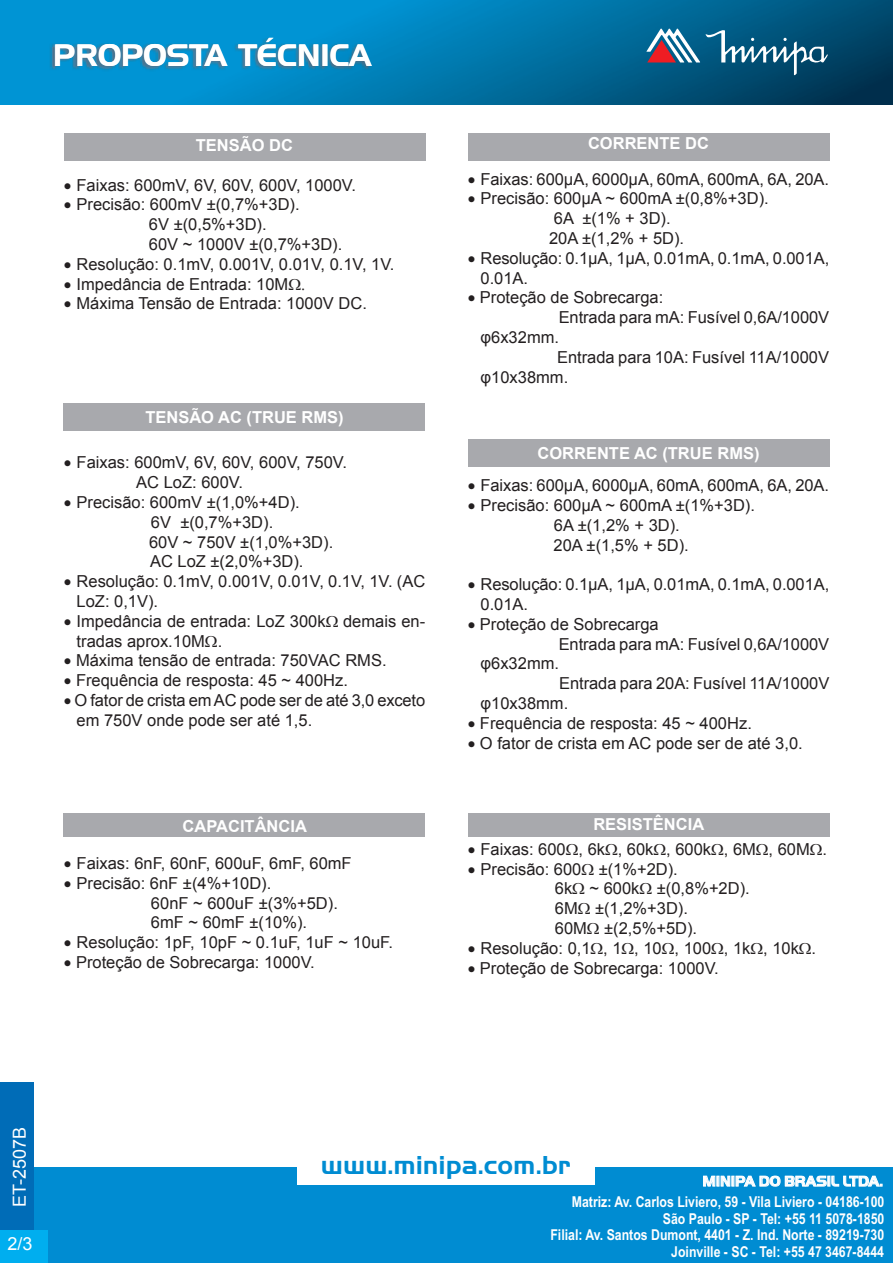
<style>
.page{position:relative;width:893px;height:1263px;background:#fff}
.page>*{position:absolute;margin:0;border:0;box-sizing:border-box;transform-origin:0 0}
.t1{font:30px "Handel Gothic BT";color:#fff}
.t2{font:700 27px "Handel Got D";color:#008cd2}
.t3{font:18px "Arial";color:#fff}
.Texto_padrão_1{font:16.5px/19.8px "Arial";color:#231f20}
.t4{font:700 16.5px "Arial";color:#fff}
.t5{font:700 15px/16.5px "Arial Narrow";color:#fff;text-align:right}
.t6{font:700 15px "Handel Got D";color:#fff}
</style>
<div class="page">
<div style="left:1px;top:1167px;width:892px;height:96px;background:#008cd2"></div>
<div style="left:297px;top:1151px;width:297px;height:33px;background:#fff"></div>
<svg style="left:703px;top:1175px;width:179px;height:12px"></svg>
<div style="left:0;top:1082px;width:33px;height:181px;background:#006cb7"></div>
<div style="left:0;top:1231px;width:47px;height:32px;background:#00aeef"></div>
<img style="left:0;top:0;width:892px;height:105px">
<svg style="left:646px;top:28px;width:182px;height:47px;background:#336d8d"></svg>
<img style="left:50px;top:39px;width:322px;height:32px">
<div style="left:64px;top:133px;width:361px;height:27px;background:#a8a9ad"></div>
<div style="left:468px;top:133px;width:361px;height:27px;background:#a8a9ad"></div>
<div style="left:64px;top:403px;width:361px;height:27px;background:#a8a9ad"></div>
<div style="left:468px;top:439px;width:361px;height:28px;background:#a8a9ad"></div>
<div style="left:64px;top:814px;width:361px;height:23px;background:#a8a9ad"></div>
<div style="left:468px;top:814px;width:361px;height:23px;background:#a8a9ad"></div>
<h1 class="t1" style="left:53px;top:37px;width:319px">PROPOSTA TÉCNICA</h1>
<p class="t4" style="left:196px;top:134px;width:99px">TENSÃO DC</p>
<p class="Texto_padrão_1" style="left:64px;top:175px;width:294px">• Faixas: 600mV, 6V, 60V, 600V, 1000V.</p>
<p class="Texto_padrão_1" style="left:64px;top:195px;width:237px">• Precisão: 600mV ±(0,7%+3D).</p>
<p class="Texto_padrão_1" style="left:149px;top:215px;width:119px">6V ±(0,5%+3D).</p>
<p class="Texto_padrão_1" style="left:149px;top:234px;width:195px">60V ~ 1000V ±(0,7%+3D).</p>
<p class="Texto_padrão_1" style="left:64px;top:254px;width:332px">• Resolução: 0.1mV, 0.001V, 0.01V, 0.1V, 1V.</p>
<p class="Texto_padrão_1" style="left:64px;top:274px;width:226px">• Impedância de Entrada: 10M</p>
<p class="Texto_padrão_1" style="left:64px;top:294px;width:305px">• Máxima Tensão de Entrada: 1000V DC.</p>
<p class="t4" style="left:145px;top:406px;width:200px">TENSÃO AC (TRUE RMS)</p>
<p class="Texto_padrão_1" style="left:64px;top:453px;width:285px">• Faixas: 600mV, 6V, 60V, 600V, 750V.</p>
<p class="Texto_padrão_1" style="left:136px;top:473px;width:108px">AC LoZ: 600V.</p>
<p class="Texto_padrão_1" style="left:64px;top:492px;width:237px">• Precisão: 600mV ±(1,0%+4D).</p>
<p class="Texto_padrão_1" style="left:151px;top:512px;width:124px">6V ±(0,7%+3D).</p>
<p class="Texto_padrão_1" style="left:149px;top:532px;width:186px">60V ~ 750V ±(1,0%+3D).</p>
<p class="Texto_padrão_1" style="left:150px;top:552px;width:155px">AC LoZ ±(2,0%+3D).</p>
<p class="Texto_padrão_1" style="left:77px;top:572px;width:350px;text-indent:-13px">• Resolução: 0.1mV, 0.001V, 0.01V, 0.1V, 1V. (AC<br>LoZ: 0,1V).</p>
<p class="Texto_padrão_1" style="left:77px;top:611px;width:350px;text-indent:-13px">• Impedância de entrada: LoZ 300k demais en&shy;tradas aprox.10M .</p>
<p class="Texto_padrão_1" style="left:64px;top:651px;width:324px">• Máxima tensão de entrada: 750VAC RMS.</p>
<p class="Texto_padrão_1" style="left:64px;top:671px;width:286px">• Frequência de resposta: 45 ~ 400Hz.</p>
<p class="Texto_padrão_1" style="left:77px;top:690px;width:350px;text-indent:-13px">• O fator de crista em AC pode ser de até 3,0 exceto em 750V onde pode ser até 1,5.</p>
<p class="t4" style="left:183px;top:815px;width:126px">CAPACITÂNCIA</p>
<p class="Texto_padrão_1" style="left:64px;top:853px;width:289px">• Faixas: 6nF, 60nF, 600uF, 6mF, 60mF</p>
<p class="Texto_padrão_1" style="left:64px;top:873px;width:209px">• Precisão: 6nF ±(4%+10D).</p>
<p class="Texto_padrão_1" style="left:151px;top:893px;width:188px">60nF ~ 600uF ±(3%+5D).</p>
<p class="Texto_padrão_1" style="left:151px;top:913px;width:158px">6mF ~ 60mF ±(10%).</p>
<p class="Texto_padrão_1" style="left:64px;top:933px;width:331px">• Resolução: 1pF, 10pF ~ 0.1uF, 1uF ~ 10uF.</p>
<p class="Texto_padrão_1" style="left:64px;top:952px;width:252px">• Proteção de Sobrecarga: 1000V.</p>
<p class="t4" style="left:588px;top:133px;width:122px">CORRENTE DC</p>
<p class="Texto_padrão_1" style="left:468px;top:169px;width:363px">• Faixas: 600µA, 6000µA, 60mA, 600mA, 6A, 20A.</p>
<p class="Texto_padrão_1" style="left:468px;top:189px;width:302px">• Precisão: 600µA ~ 600mA ±(0,8%+3D).</p>
<p class="Texto_padrão_1" style="left:554px;top:209px;width:118px">6A ±(1% + 3D).</p>
<p class="Texto_padrão_1" style="left:549px;top:228px;width:137px">20A ±(1,2% + 5D).</p>
<p class="Texto_padrão_1" style="left:480px;top:248px;width:350px;text-indent:-13px">• Resolução: 0.1µA, 1µA, 0.01mA, 0.1mA, 0.001A,<br>0.01A.</p>
<p class="Texto_padrão_1" style="left:468px;top:288px;width:197px">• Proteção de Sobrecarga:</p>
<p class="Texto_padrão_1" style="left:480px;top:308px;width:350px;text-indent:78px">Entrada para mA: Fusível 0,6A/1000V φ6x32mm.</p>
<p class="Texto_padrão_1" style="left:480px;top:347px;width:350px;text-indent:76px">Entrada para 10A: Fusível 11A/1000V φ10x38mm.</p>
<p class="t4" style="left:537px;top:442px;width:224px">CORRENTE AC (TRUE RMS)</p>
<p class="Texto_padrão_1" style="left:468px;top:476px;width:363px">• Faixas: 600µA, 6000µA, 60mA, 600mA, 6A, 20A.</p>
<p class="Texto_padrão_1" style="left:468px;top:495px;width:289px">• Precisão: 600µA ~ 600mA ±(1%+3D).</p>
<p class="Texto_padrão_1" style="left:554px;top:515px;width:127px">6A ±(1,2% + 3D).</p>
<p class="Texto_padrão_1" style="left:554px;top:535px;width:137px">20A ±(1,5% + 5D).</p>
<p class="Texto_padrão_1" style="left:480px;top:575px;width:350px;text-indent:-13px">• Resolução: 0.1µA, 1µA, 0.01mA, 0.1mA, 0.001A,<br>0.01A.</p>
<p class="Texto_padrão_1" style="left:468px;top:614px;width:193px">• Proteção de Sobrecarga</p>
<p class="Texto_padrão_1" style="left:480px;top:634px;width:350px;text-indent:78px">Entrada para mA: Fusível 0,6A/1000V φ6x32mm.</p>
<p class="Texto_padrão_1" style="left:480px;top:674px;width:350px;text-indent:79px">Entrada para 20A: Fusível 11A/1000V φ10x38mm.</p>
<p class="Texto_padrão_1" style="left:468px;top:713px;width:286px">• Frequência de resposta: 45 ~ 400Hz.</p>
<p class="Texto_padrão_1" style="left:468px;top:733px;width:336px">• O fator de crista em AC pode ser de até 3,0.</p>
<p class="t4" style="left:593px;top:813px;width:112px">RESISTÊNCIA</p>
<p class="Texto_padrão_1" style="left:468px;top:839px;width:361px">• Faixas: 600 , 6k , 60k , 600k , 6M , 60M .</p>
<p class="Texto_padrão_1" style="left:468px;top:859px;width:212px">• Precisão: 600 ±(1%+2D).</p>
<p class="Texto_padrão_1" style="left:555px;top:879px;width:196px">6k ~ 600k ±(0,8%+2D).</p>
<p class="Texto_padrão_1" style="left:555px;top:899px;width:135px">6M ±(1,2%+3D).</p>
<p class="Texto_padrão_1" style="left:555px;top:918px;width:144px">60M ±(2,5%+5D).</p>
<p class="Texto_padrão_1" style="left:468px;top:938px;width:350px">• Resolução: 0,1 , 1 , 10 , 100 , 1k , 10k .</p>
<p class="Texto_padrão_1" style="left:468px;top:958px;width:252px">• Proteção de Sobrecarga: 1000V.</p>
<p class="t3" style="left:8px;top:1206px;width:82px;rotate:-90deg">ET-2507B</p>
<p class="t3" style="left:7px;top:1232px;width:27px">2/3</p>
<h2 class="t2" style="left:321px;top:1147px;width:251px">www.minipa.com.br</h2>
<p class="t6" style="left:702px;top:1171px;width:182px">MINIPA DO BRASIL LTDA.</p>
<p class="t5" style="left:550px;top:1195px;width:335px">Matriz: Av. Carlos Liviero, 59 - Vila Liviero - 04186-100<br>São Paulo - SP - Tel: +55 11 5078-1850<br>Filial: Av. Santos Dumont, 4401 - Z. Ind. Norte - 89219-730<br>Joinville - SC - Tel: +55 47 3467-8444</p>
</div>
